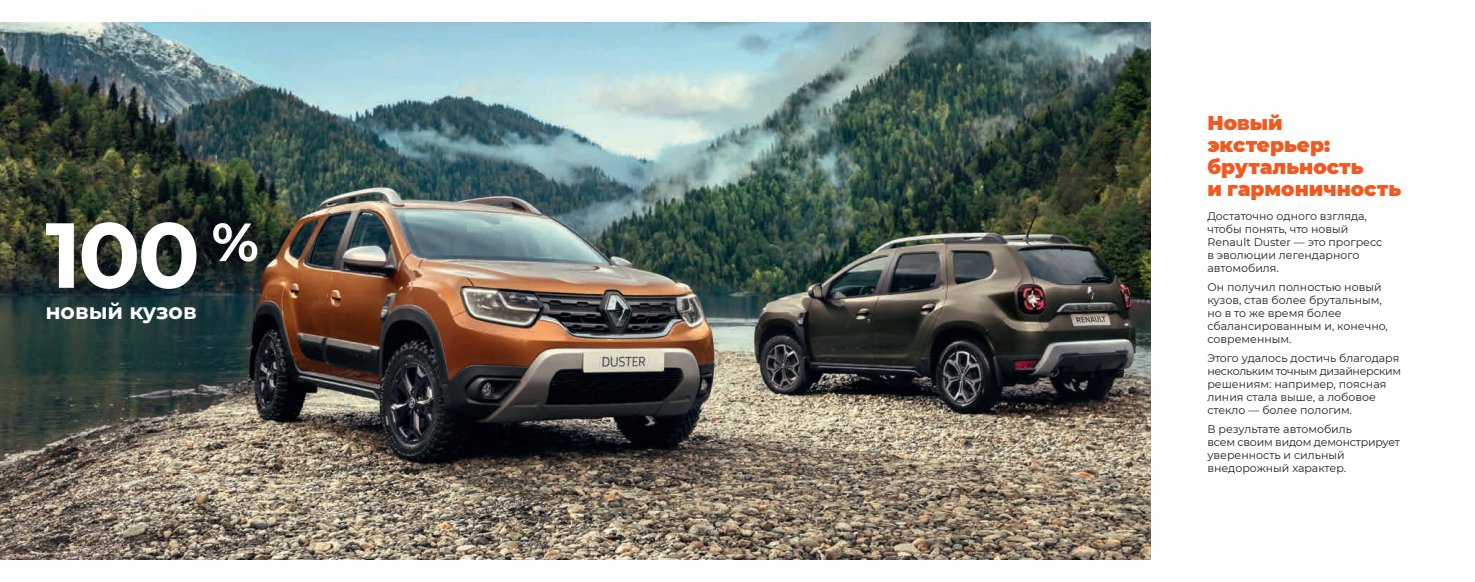
<style>
.page{position:relative;width:1475px;height:582px;background:#fff}
.page>*{position:absolute;margin:0;border:0;box-sizing:border-box;transform-origin:0 0}
.t1{font:700 92px "Montserrat";color:#fff}
.t2{font:700 22px "Montserrat";color:#fff}
.t3{font:900 20px/22px "Montserrat";color:#f15921}
.t4{font:11px/13px "Montserrat";color:#231f20}
</style>
<div class="page">
<img style="left:0;top:23px;width:1150px;height:535px">
<h1 class="t1" style="left:45px;top:188px;width:215px">100 <sup>%</sup></h1>
<h2 class="t2" style="left:45px;top:295px;width:153px">новый кузов</h2>
<h3 class="t3" style="left:1207px;top:110px;width:195px">Новый экстерьер: брутальность<br>и гармоничность</h3>
<p class="t4" style="left:1207px;top:209px;width:176px">Достаточно одного взгляда, чтобы понять, что новый<br>Renault Duster — это прогресс в эволюции легендарного автомобиля.</p>
<p class="t4" style="left:1207px;top:280px;width:182px">Он получил полностью новый кузов, став более брутальным, но в то же время более сбалансированным и, конечно, современным.</p>
<p class="t4" style="left:1207px;top:350px;width:195px">Этого удалось достичь благодаря нескольким точным дизайнерским решениям: например, поясная линия стала выше, а лобовое стекло — более пологим.</p>
<p class="t4" style="left:1207px;top:421px;width:194px">В результате автомобиль<br>всем своим видом демонстрирует уверенность и сильный внедорожный характер.</p>
</div>
